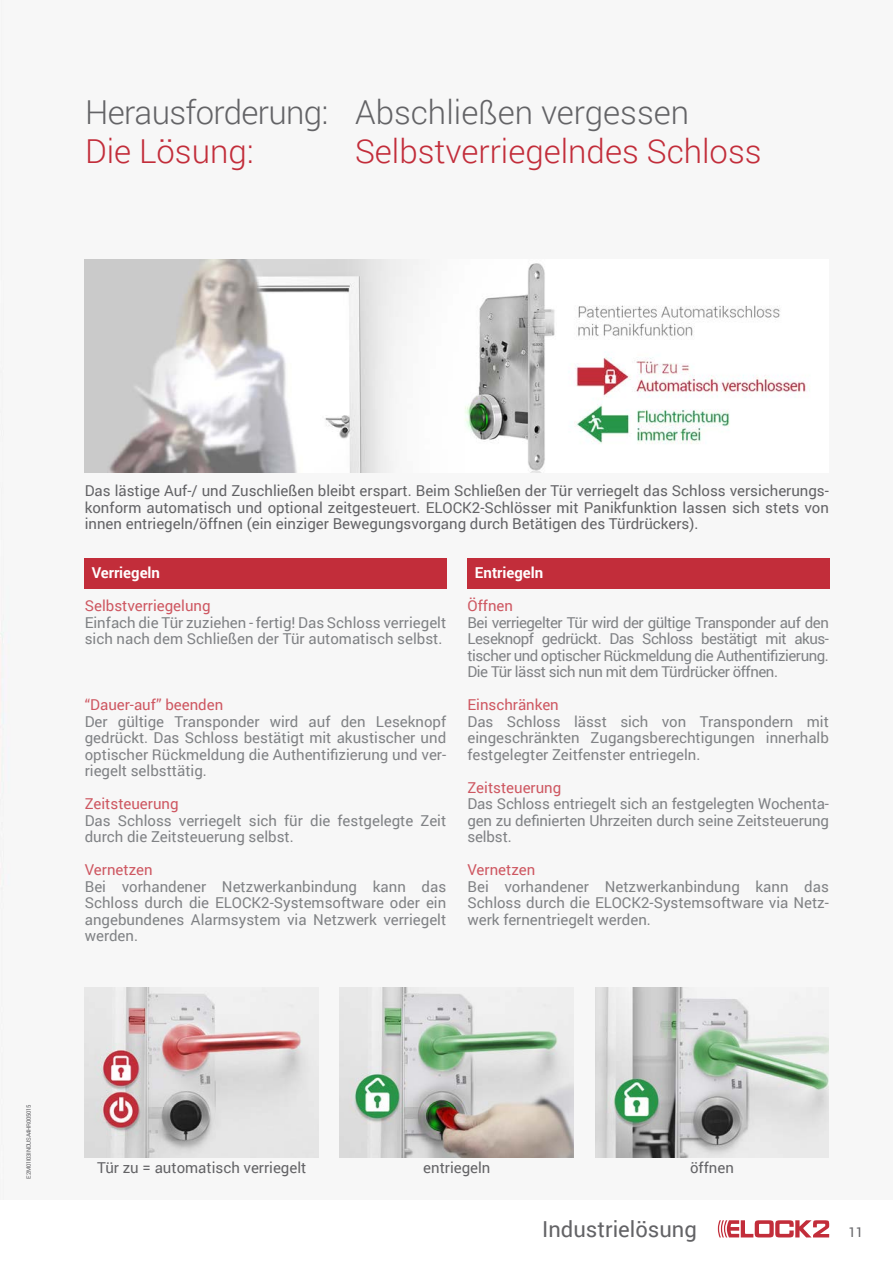
<style>
.page{position:relative;width:893px;height:1263px;background:#fff}
.page>*{position:absolute;margin:0;border:0;box-sizing:border-box;transform-origin:0 0}
.t1{font:300 33px "Roboto";letter-spacing:-.005em;color:#636366}
.t2{font:300 33px "Roboto";color:#c22d3a}
.t3{font:22.05px "Roboto";color:#636366}
.Paragraph_Bigtext{font:15px/16.5px "Roboto";color:#808285;text-align:justify}
.t4{font:15px/16.5px "Roboto";color:#636366;text-align:justify}
.Paragraph_Bigtext-2{font:15px "Roboto";color:#ce5761}
.t5{font:700 15px "Roboto";color:#fff}
.t6{font:13.5px "Roboto";color:#636366}
.t7{font:6px "Roboto";letter-spacing:-.05em;color:#636366}
</style>
<div class="page">
<img style="left:85px;top:259px;width:725px;height:213px">
<img style="left:85px;top:988px;width:234px;height:170px">
<img style="left:340px;top:988px;width:234px;height:170px">
<img style="left:595px;top:988px;width:234px;height:170px">
<div style="left:84px;top:558px;width:363px;height:30px;background:#c22d3a"></div>
<div style="left:467px;top:558px;width:363px;height:30px;background:#c22d3a"></div>
<svg style="left:718px;top:1220px;width:111px;height:17px"></svg>
<p class="t1" style="left:85px;top:89px;width:606px">Herausforderung: Abschließen vergessen</p>
<p class="t2" style="left:85px;top:129px;width:170px">Die Lösung:</p>
<p class="t2" style="left:355px;top:129px;width:408px">Selbstverriegelndes Schloss</p>
<p class="t4" style="left:85px;top:482px;width:746px">Das lästige Auf-/ und Zuschließen bleibt erspart. Beim Schließen der Tür verriegelt das Schloss versicherungs&shy;konform automatisch und optional zeitgesteuert. ELOCK2-Schlösser mit Panikfunktion lassen sich stets von innen entriegeln/öffnen (ein einziger Bewegungsvorgang durch Betätigen des Türdrückers).</p>
<p class="t5" style="left:92px;top:562px;width:70px">Verriegeln</p>
<p class="t5" style="left:475px;top:562px;width:70px">Entriegeln</p>
<p class="Paragraph_Bigtext-2" style="left:85px;top:595px;width:127px">Selbstverriegelung</p>
<p class="Paragraph_Bigtext" style="left:85px;top:613px;width:363px">Einfach die Tür zuziehen - fertig! Das Schloss verriegelt sich nach dem Schließen der Tür automatisch selbst.</p>
<p class="Paragraph_Bigtext-2" style="left:85px;top:694px;width:140px">“Dauer-auf” beenden</p>
<p class="Paragraph_Bigtext" style="left:85px;top:712px;width:363px">Der gültige Transponder wird auf den Leseknopf gedrückt. Das Schloss bestätigt mit akustischer und optischer Rückmeldung die Authentifizierung und ver&shy;riegelt selbsttätig.</p>
<p class="Paragraph_Bigtext-2" style="left:85px;top:793px;width:95px">Zeitsteuerung</p>
<p class="Paragraph_Bigtext" style="left:85px;top:811px;width:363px">Das Schloss verriegelt sich für die festgelegte Zeit durch die Zeitsteuerung selbst.</p>
<p class="Paragraph_Bigtext-2" style="left:85px;top:859px;width:69px">Vernetzen</p>
<p class="Paragraph_Bigtext" style="left:85px;top:877px;width:363px">Bei vorhandener Netzwerkanbindung kann das Schloss durch die ELOCK2-Systemsoftware oder ein angebundenes Alarmsystem via Netzwerk verriegelt werden.</p>
<p class="Paragraph_Bigtext-2" style="left:467px;top:595px;width:47px">Öffnen</p>
<p class="Paragraph_Bigtext" style="left:467px;top:613px;width:363px">Bei verriegelter Tür wird der gültige Transponder auf den Leseknopf gedrückt. Das Schloss bestätigt mit akus&shy;tischer und optischer Rückmeldung die Authentifizierung.<br>Die Tür lässt sich nun mit dem Türdrücker öffnen.</p>
<p class="Paragraph_Bigtext-2" style="left:467px;top:694px;width:93px">Einschränken</p>
<p class="Paragraph_Bigtext" style="left:467px;top:712px;width:363px">Das Schloss lässt sich von Transpondern mit eingeschränkten Zugangsberechtigungen innerhalb festgelegter Zeitfenster entriegeln.</p>
<p class="Paragraph_Bigtext-2" style="left:467px;top:777px;width:95px">Zeitsteuerung</p>
<p class="Paragraph_Bigtext" style="left:467px;top:795px;width:363px">Das Schloss entriegelt sich an festgelegten Wochenta&shy;gen zu definierten Uhrzeiten durch seine Zeitsteuerung selbst.</p>
<p class="Paragraph_Bigtext-2" style="left:467px;top:859px;width:69px">Vernetzen</p>
<p class="Paragraph_Bigtext" style="left:467px;top:877px;width:363px">Bei vorhandener Netzwerkanbindung kann das Schloss durch die ELOCK2-Systemsoftware via Netz&shy;werk fernentriegelt werden.</p>
<p class="t7" style="left:25px;top:1178px;width:76px;rotate:-90deg">E2M01I03INDUSA4HR005015</p>
<p class="t4" style="left:97px;top:1159px;width:211px">Tür zu = automatisch verriegelt</p>
<p class="t4" style="left:423px;top:1159px;width:69px">entriegeln</p>
<p class="t4" style="left:690px;top:1159px;width:45px">öffnen</p>
<h2 class="t3" style="left:542px;top:1214px;width:156px">Industrielösung</h2>
<p class="t6" style="left:848px;top:1223px;width:17px">11</p>
</div>
